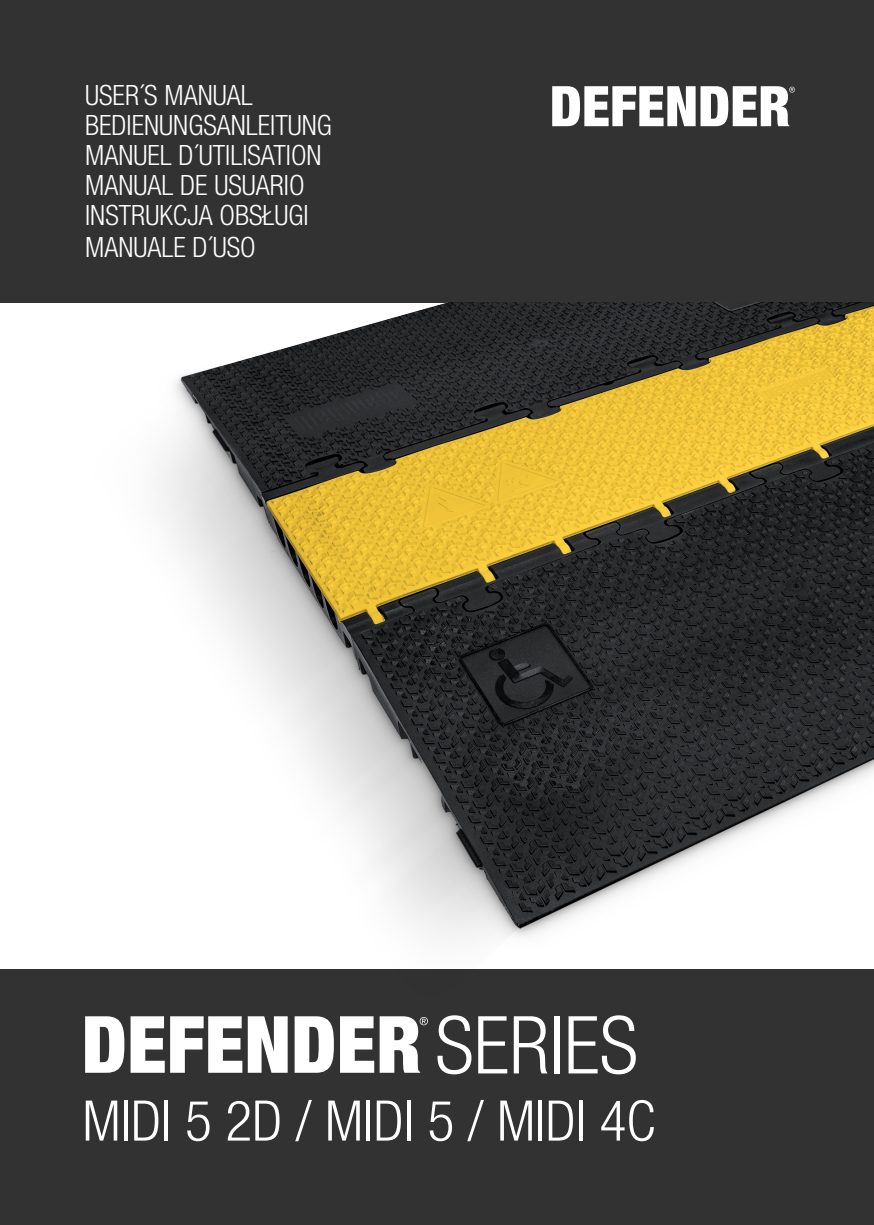
<style>
.page{position:relative;width:874px;height:1225px;background:#fff}
.page>*{position:absolute;margin:0;border:0;box-sizing:border-box;transform-origin:0 0}
.t1{font:300 condensed 80px "Helvetica Neue LT Pro";color:#fff}
.t2{font:300 condensed 76.6px "Helvetica Neue LT Std";color:#fff}
.t3{font:300 condensed 56px "Helvetica Neue LT Pro";color:#fff}
.t4{font:300 condensed 28px/30.4px "Helvetica Neue LT Pro";color:#fff}
</style>
<div class="page">
<div style="left:0;top:0;width:873px;height:303px;background:#333233"></div>
<div style="left:0;top:969px;width:873px;height:256px;background:#333233"></div>
<svg style="left:552px;top:86px;width:242px;height:40px"></svg>
<img style="left:85px;top:303px;width:788px;height:770px">
<p class="t4" style="left:85px;top:80px;width:248px">USER´S MANUAL<br>BEDIENUNGSANLEITUNG<br>MANUEL D´UTILISATION<br>MANUAL DE USUARIO<br>INSTRUKCJA OBSŁUGI<br>MANUALE D´USO</p>
<h1 class="t1" style="left:435px;top:999px;width:204px">SERIES</h1>
<h2 class="t2" style="left:499px;top:1000px;width:123px">RIES</h2>
<h3 class="t3" style="left:82px;top:1088px;width:574px">MIDI 5 2D / MIDI 5 / MIDI 4C</h3>
</div>
